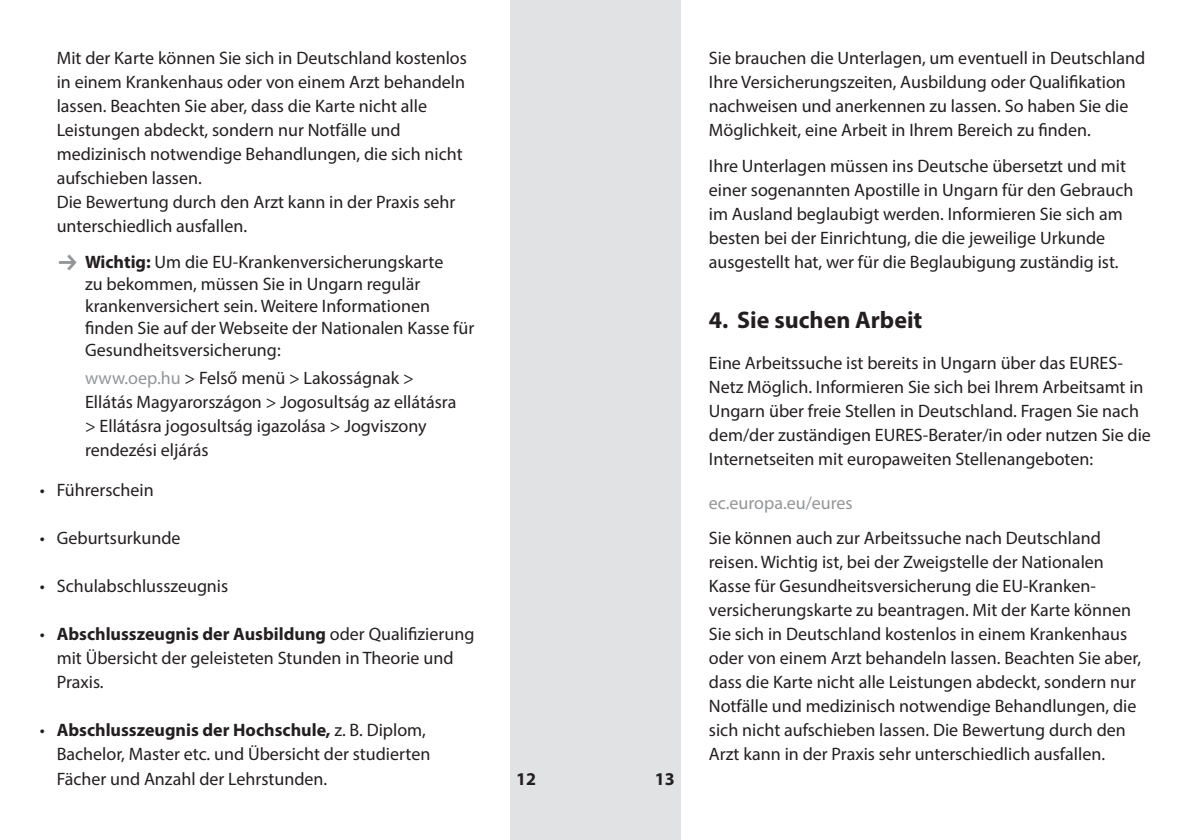
<style>
.page{position:relative;width:1191px;height:840px;background:#fff}
.page>*{position:absolute;margin:0;border:0;box-sizing:border-box;transform-origin:0 0}
.t1{font:700 24px "Myriad Pro";color:#231f20}
.t2{font:18px/24px "Myriad Pro";color:#231f20}
.t3{font:18px "Myriad Pro";color:#939598}
.t4{font:700 18px "Myriad Pro";color:#231f20}
.s1{font-weight:700}
.s2{color:#939598}
</style>
<div class="page">
<div style="left:510px;top:0;width:170px;height:839px;background:#e1e2e4"></div>
<p class="t2" style="left:57px;top:45px;width:412px">Mit der Karte können Sie sich in Deutschland kostenlos in einem Krankenhaus oder von einem Arzt behandeln lassen. Beachten Sie aber, dass die Karte nicht alle Leistungen abdeckt, sondern nur Notfälle und medizinisch notwendige Behandlungen, die sich nicht aufschieben lassen.<br>Die Bewertung durch den Arzt kann in der Praxis sehr unterschiedlich ausfallen.</p>
<p class="t2" style="left:85px;top:250px;width:391px;line-height:22px"><span class="s1">Wichtig:</span> Um die EU-Krankenversicherungskarte<br>zu bekommen, müssen Sie in Ungarn regulär krankenversichert sein. Weitere Informationen finden Sie auf der Webseite der Nationalen Kasse für Gesundheitsversicherung:</p>
<p class="t2" style="left:85px;top:365px;width:373px"><span class="s2">www.oep.hu</span> &gt; Felső menü &gt; Lakosságnak &gt; Ellátás Magyarországon &gt; Jogosultság az ellátásra &gt; Ellátásra jogosultság igazolása &gt; Jogviszony rendezési eljárás</p>
<p class="t2" style="left:40px;top:477px;width:116px">• Führerschein</p>
<p class="t2" style="left:40px;top:525px;width:142px">• Geburtsurkunde</p>
<p class="t2" style="left:40px;top:573px;width:190px">• Schulabschlusszeugnis</p>
<p class="t2" style="left:57px;top:621px;width:419px;text-indent:-17px">• <span class="s1">Abschlusszeugnis der Ausbildung</span> oder Qualifizierung mit Übersicht der geleisteten Stunden in Theorie und<br>Praxis.</p>
<p class="t2" style="left:57px;top:717px;width:375px;text-indent:-17px">• <span class="s1">Abschlusszeugnis der Hochschule,</span> z. B. Diplom,<br>Bachelor, Master etc. und Übersicht der studierten<br>Fächer und Anzahl der Lehrstunden.</p>
<p class="t4" style="left:516px;top:766px;width:21px">12</p>
<p class="t4" style="left:655px;top:766px;width:21px">13</p>
<p class="t2" style="left:709px;top:45px;width:438px">Sie brauchen die Unterlagen, um eventuell in Deutschland Ihre Versicherungszeiten, Ausbildung oder Qualifikation nachweisen und anerkennen zu lassen. So haben Sie die Möglichkeit, eine Arbeit in Ihrem Bereich zu finden.</p>
<p class="t2" style="left:709px;top:153px;width:426px">Ihre Unterlagen müssen ins Deutsche übersetzt und mit einer sogenannten Apostille in Ungarn für den Gebrauch im Ausland beglaubigt werden. Informieren Sie sich am besten bei der Einrichtung, die die jeweilige Urkunde ausgestellt hat, wer für die Beglaubigung zuständig ist.</p>
<h1 class="t1" style="left:709px;top:304px;width:215px">4. Sie suchen Arbeit</h1>
<p class="t2" style="left:709px;top:350px;width:443px">Eine Arbeitssuche ist bereits in Ungarn über das EURES-Netz Möglich. Informieren Sie sich bei Ihrem Arbeitsamt in Ungarn über freie Stellen in Deutschland. Fragen Sie nach dem/der zuständigen EURES-Berater/in oder nutzen Sie die Internetseiten mit europaweiten Stellenangeboten:</p>
<p class="t3" style="left:709px;top:492px;width:145px">ec.europa.eu/eures</p>
<p class="t2" style="left:709px;top:525px;width:434px">Sie können auch zur Arbeitssuche nach Deutschland reisen. Wichtig ist, bei der Zweigstelle der Nationalen Kasse für Gesundheitsversicherung die EU-Kranken&shy;versicherungskarte zu beantragen. Mit der Karte können Sie sich in Deutschland kostenlos in einem Krankenhaus oder von einem Arzt behandeln lassen. Beachten Sie aber, dass die Karte nicht alle Leistungen abdeckt, sondern nur Notfälle und medizinisch notwendige Behandlungen, die sich nicht aufschieben lassen. Die Bewertung durch den Arzt kann in der Praxis sehr unterschiedlich ausfallen.</p>
</div>
